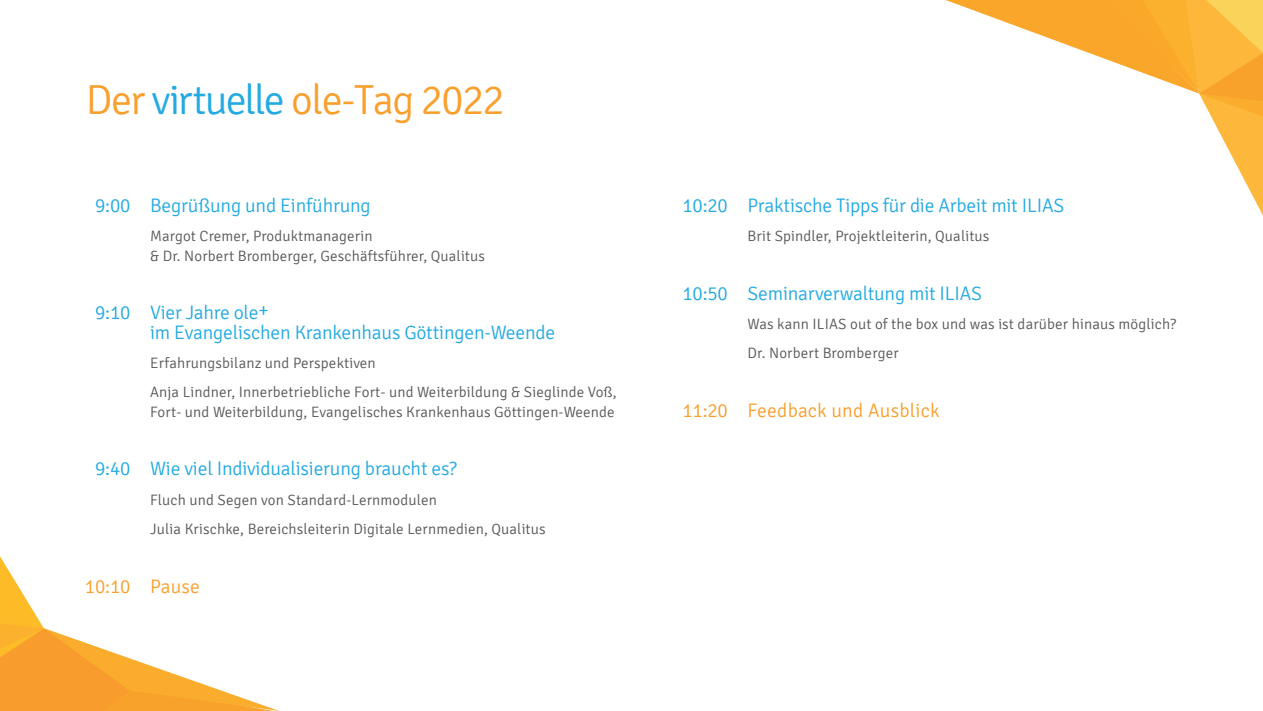
<style>
.page{position:relative;width:1263px;height:711px;background:#fff}
.page>*{position:absolute;margin:0;border:0;box-sizing:border-box;transform-origin:0 0}
.t1{font:300 41.85px "Signika";letter-spacing:-.035em;color:#f99f2d}
.t2{font:300 19.5px "Signika";letter-spacing:-.01em;color:#24aae1}
.t3{font:300 19.5px "Signika";letter-spacing:.01em;color:#f99f2d}
.t4{font:300 15px/19.5px "Signika";letter-spacing:.01em;color:#57585a}
.s1{color:#24aae1}
</style>
<div class="page">
<svg style="left:0;top:556px;width:277px;height:154px"></svg>
<svg style="left:946px;top:0;width:317px;height:216px"></svg>
<p class="t1" style="left:86px;top:77px;width:420px">Der <span class="s1">virtuelle</span> ole-Tag 2022</p>
<p class="t2" style="left:150px;top:195px;width:222px">Begrüßung und Einführung</p>
<p class="t4" style="left:150px;top:227px;width:224px">Margot Cremer, Produktmanagerin</p>
<p class="t4" style="left:150px;top:246px;width:336px">&amp; Dr. Norbert Bromberger, Geschäftsführer, Qualitus</p>
<p class="t2" style="left:95px;top:195px;width:37px">9:00</p>
<p class="t2" style="left:682px;top:195px;width:47px">10:20</p>
<p class="t2" style="left:682px;top:282px;width:47px">10:50</p>
<p class="t2" style="left:95px;top:302px;width:37px">9:10</p>
<p class="t2" style="left:150px;top:302px;width:120px">Vier Jahre ole+</p>
<p class="t2" style="left:150px;top:321px;width:407px">im Evangelischen Krankenhaus Göttingen-Weende</p>
<p class="t4" style="left:150px;top:353px;width:227px">Erfahrungsbilanz und Perspektiven</p>
<p class="t4" style="left:150px;top:383px;width:468px">Anja Lindner, Innerbetriebliche Fort- und Weiterbildung &amp; Sieglinde Voß,<br>Fort- und Weiterbildung, Evangelisches Krankenhaus Göttingen-Weende</p>
<p class="t3" style="left:682px;top:399px;width:47px">11:20</p>
<p class="t2" style="left:95px;top:458px;width:37px">9:40</p>
<p class="t2" style="left:150px;top:458px;width:308px">Wie viel Individualisierung braucht es?</p>
<p class="t4" style="left:150px;top:490px;width:288px">Fluch und Segen von Standard-Lernmodulen</p>
<p class="t4" style="left:150px;top:519px;width:397px">Julia Krischke, Bereichsleiterin Digitale Lernmedien, Qualitus</p>
<p class="t3" style="left:85px;top:575px;width:47px">10:10</p>
<p class="t3" style="left:150px;top:575px;width:51px">Pause</p>
<p class="t2" style="left:747px;top:195px;width:318px">Praktische Tipps für die Arbeit mit ILIAS</p>
<p class="t4" style="left:747px;top:227px;width:243px">Brit Spindler, Projektleiterin, Qualitus</p>
<p class="t2" style="left:747px;top:282px;width:236px">Seminarverwaltung mit ILIAS</p>
<p class="t4" style="left:747px;top:314px;width:430px">Was kann ILIAS out of the box und was ist darüber hinaus möglich?</p>
<p class="t4" style="left:747px;top:344px;width:153px">Dr. Norbert Bromberger</p>
<p class="t3" style="left:747px;top:399px;width:193px">Feedback und Ausblick</p>
</div>
